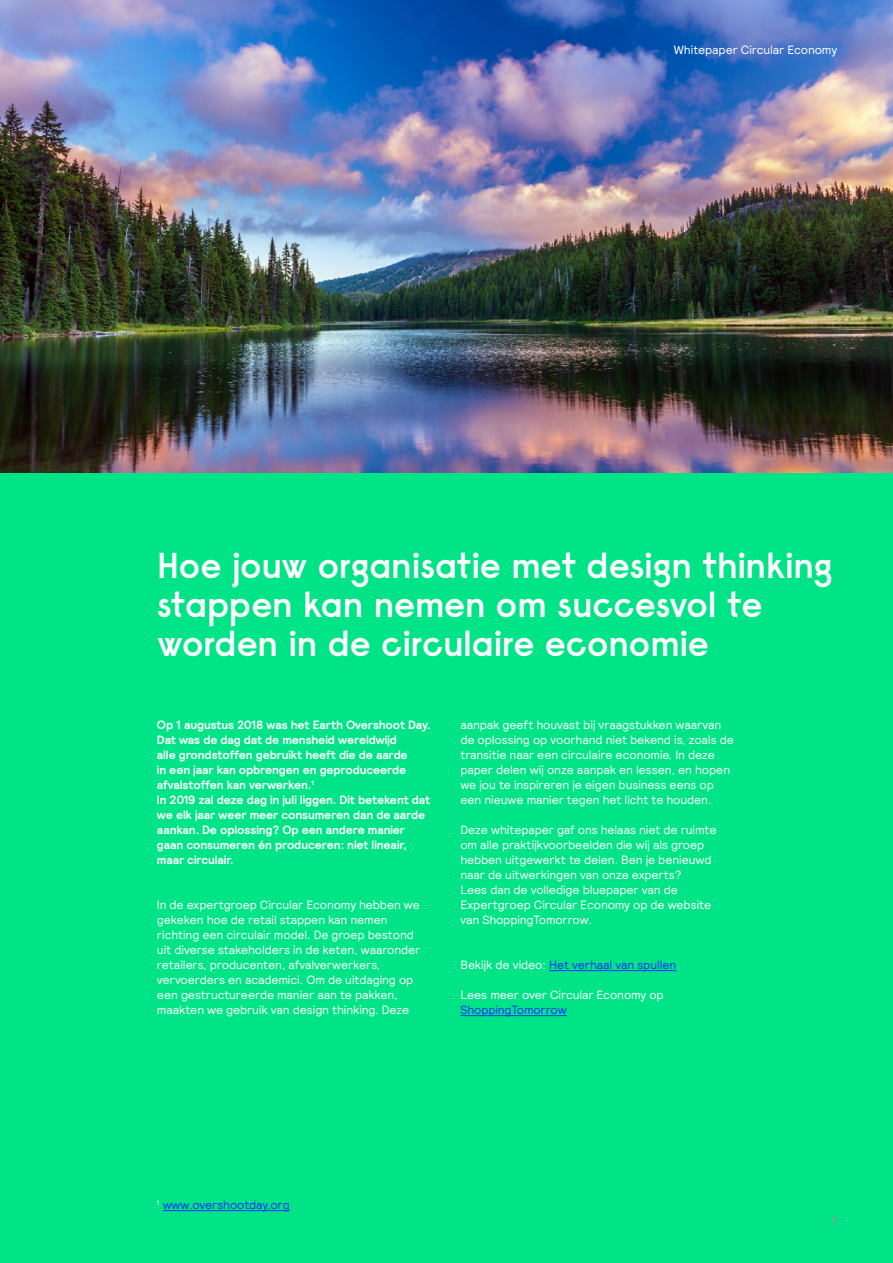
<style>
.page{position:relative;width:893px;height:1263px;background:#fff}
.page>*{position:absolute;margin:0;border:0;box-sizing:border-box;transform-origin:0 0}
.t1{font:600 36px/39.3px "Signify Raisonne";letter-spacing:-.015em;color:#fff}
.t2{font:12px/15px "Signify Relative";letter-spacing:-.01em;color:#fff}
.t3{font:700 12px/15px "Signify Relative";letter-spacing:-.01em;color:#fff}
.t4{font:12px "Signify Relative";letter-spacing:-.01em;color:#1432ff}
.t5{font:10.5px "Signify Relative Faux";color:#969696}
.s1{color:#fff}
</style>
<div class="page">
<img style="left:0;top:0;width:893px;height:474px">
<div style="left:0;top:474px;width:893px;height:789px;background:#00e487"></div>
<hr style="left:549px;top:970px;width:127px;height:1px;background:#1432ff">
<hr style="left:460px;top:1015px;width:107px;height:1px;background:#1432ff">
<hr style="left:163px;top:1210px;width:127px;height:1px;background:#1432ff">
<p class="t2" style="left:674px;top:42px;width:165px">Whitepaper Circular Economy</p>
<h1 class="t1" style="left:157px;top:545px;width:677px">Hoe jouw organisatie met design thinking stappen kan nemen om succesvol te worden in de circulaire economie</h1>
<p class="t3" style="left:157px;top:717px;width:275px">Op 1 augustus 2018 was het Earth Overshoot Day.<br>Dat was de dag dat de mensheid wereldwijd<br>alle grondstoffen gebruikt heeft die de aarde<br>in een jaar kan opbrengen en geproduceerde afvalstoffen kan verwerken.¹<br>In 2019 zal deze dag in juli liggen. Dit betekent dat we elk jaar weer meer consumeren dan de aarde aankan. De oplossing? Op een andere manier gaan consumeren én produceren: niet lineair, maar circulair.</p>
<p class="t2" style="left:157px;top:897px;width:265px">In de expertgroep Circular Economy hebben we gekeken hoe de retail stappen kan nemen richting een circulair model. De groep bestond uit diverse stakeholders in de keten, waaronder retailers, producenten, afvalverwerkers, vervoerders en academici. Om de uitdaging op een gestructureerde manier aan te pakken, maakten we gebruik van design thinking. Deze</p>
<p class="t2" style="left:460px;top:717px;width:275px">aanpak geeft houvast bij vraagstukken waarvan de oplossing op voorhand niet bekend is, zoals de transitie naar een circulaire economie. In deze paper delen wij onze aanpak en lessen, en hopen we jou te inspireren je eigen business eens op een nieuwe manier tegen het licht te houden.</p>
<p class="t2" style="left:460px;top:822px;width:258px">Deze whitepaper gaf ons helaas niet de ruimte om alle praktijkvoorbeelden die wij als groep hebben uitgewerkt te delen. Ben je benieuwd naar de uitwerkingen van onze experts?<br>Lees dan de volledige bluepaper van de Expertgroep Circular Economy op de website van ShoppingTomorrow.</p>
<p class="t4" style="left:460px;top:957px;width:217px"><span class="s1">Bekijk de video:</span> Het verhaal van spullen</p>
<p class="t2" style="left:460px;top:987px;width:205px">Lees meer over Circular Economy op</p>
<p class="t4" style="left:460px;top:1002px;width:108px">ShoppingTomorrow</p>
<p class="t4" style="left:157px;top:1197px;width:134px"><span class="s1">¹</span> www.overshootday.org</p>
<p class="t5" style="left:831px;top:1213px;width:7px">3</p>
</div>
